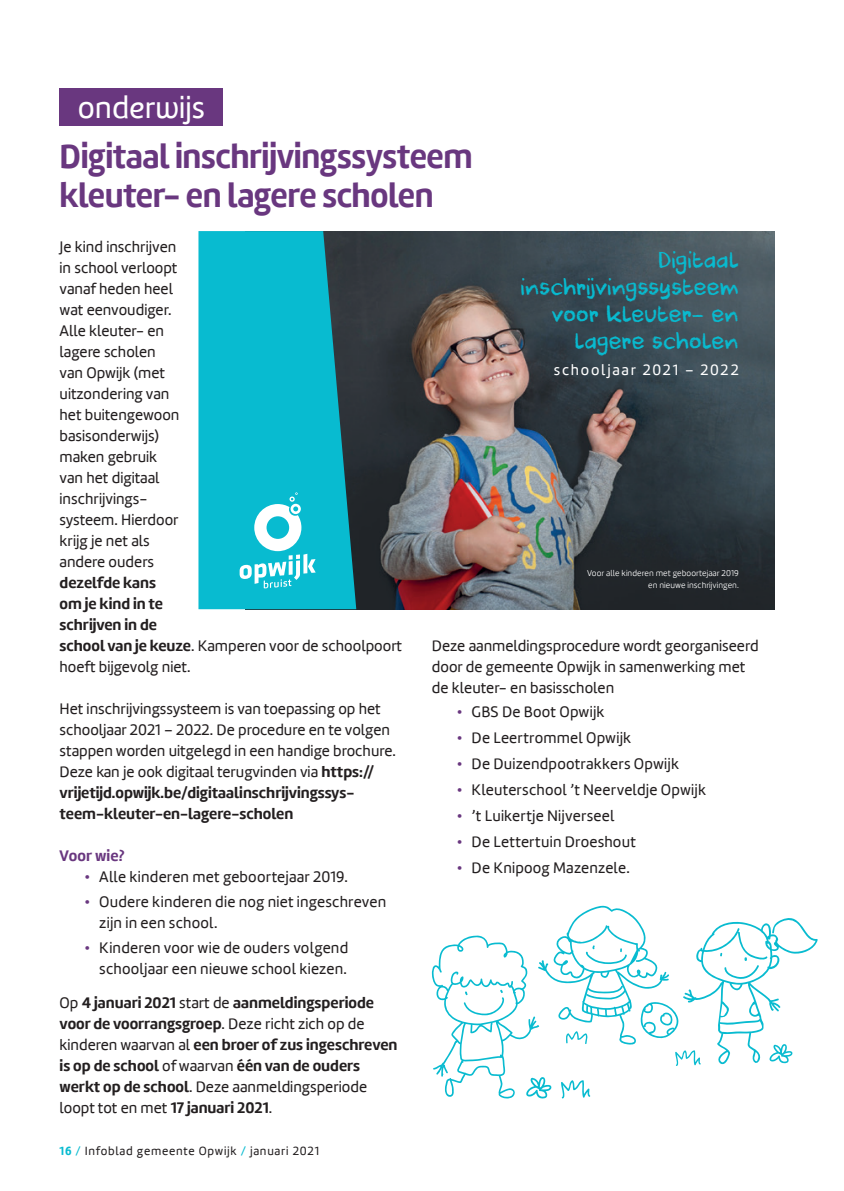
<style>
.page{position:relative;width:844px;height:1191px;background:#fff}
.page>*{position:absolute;margin:0;border:0;box-sizing:border-box;transform-origin:0 0}
.Titel_01_paars{font:700 35px/38.5px "Marine";letter-spacing:-.015em;color:#69377f;scale:.95 1}
.t1{font:31.5px "Marine UP";color:#fff}
.t2{font:21.35px/27.1px "DK Cool Crayon";color:#08bbd0;text-align:right}
.Lopende_tekst{font:15.75px/21px "Marine";color:#231f20}
.Lopende_tekst-2{font:700 15.75px/21px "Marine";color:#231f20}
.Titel_Lopende_tekst{font:700 15.75px "Marine";letter-spacing:.01em;color:#69377f}
.t3{font:15.4px "Marine";letter-spacing:.115em;color:#fff}
.t4{font:12.25px "Marine";letter-spacing:.06em;color:#231f20}
.t5{font:300 8.75px/12.6px "Marine";letter-spacing:.005em;color:#fff;text-align:right}
.s1{font-weight:700}
.s2{color:#69377f}
.s3{font-weight:400}
.s4{font-weight:700;color:#08bbd0}
.s5{color:#08bbd0}
</style>
<div class="page">
<img style="left:356px;top:231px;width:418px;height:378px">
<svg style="left:198px;top:231px;width:158px;height:378px;background:#0dabbe"></svg>
<svg style="left:239px;top:492px;width:76px;height:96px"></svg>
<div style="left:60px;top:89px;width:163px;height:37px;background:#69377f"></div>
<svg style="left:431px;top:905px;width:386px;height:193px"></svg>
<p class="t1" style="left:78px;top:88px;width:129px">onderwijs</p>
<p class="Titel_01_paars" style="left:60px;top:137px;width:436px">Digitaal inschrijvingssysteem kleuter- en lagere scholen</p>
<p class="Lopende_tekst" style="left:60px;top:236px;width:344px">Je kind inschrijven<br>in school verloopt<br>vanaf heden heel<br>wat eenvoudiger.<br>Alle kleuter- en<br>lagere scholen<br>van Opwijk (met<br>uitzondering van<br>het buitengewoon<br>basisonderwijs)<br>maken gebruik<br>van het digitaal<br>inschrijvings-<br>systeem. Hierdoor<br>krijg je net als<br>andere ouders<br><span class="s1">dezelfde kans<br>om je kind in te<br>schrijven in de<br>school van je keuze</span>. Kamperen voor de schoolpoort hoeft bijgevolg niet.</p>
<p class="Lopende_tekst" style="left:60px;top:698px;width:338px">Het inschrijvingssysteem is van toepassing op het schooljaar 2021 – 2022. De procedure en te volgen stappen worden uitgelegd in een handige brochure.<br>Deze kan je ook digitaal terugvinden via <span class="s1">https:// vrijetijd.opwijk.be/digitaalinschrijvingssys&shy;teem-kleuter-en-lagere-scholen</span></p>
<p class="Titel_Lopende_tekst" style="left:60px;top:845px;width:67px">Voor wie?</p>
<p class="Lopende_tekst" style="left:84px;top:866px;width:265px"><span class="s2">•</span> Alle kinderen met geboortejaar 2019.</p>
<p class="Lopende_tekst" style="left:99px;top:891px;width:288px;text-indent:-15px"><span class="s2">•</span> Oudere kinderen die nog niet ingeschreven zijn in een school.</p>
<p class="Lopende_tekst" style="left:84px;top:937px;width:265px;text-align:right"><span class="s2">•</span> Kinderen voor wie de ouders volgend schooljaar een nieuwe school kiezen.</p>
<p class="Lopende_tekst-2" style="left:60px;top:992px;width:339px"><span class="s3">Op</span> 4 januari 2021 <span class="s3">start de</span> aanmeldingsperiode voor de voorrangsgroep<span class="s3">. Deze richt zich op de kinderen waarvan al</span> een broer of zus ingeschreven is op de school <span class="s3">of waarvan</span> één van de ouders werkt op de school<span class="s3">. Deze aanmeldingsperiode loopt tot en met</span> 17 januari 2021<span class="s3">.</span></p>
<p class="t2" style="left:521px;top:247px;width:219px">Digitaal inschrijvingssysteem voor kleuter- en lagere scholen</p>
<p class="t3" style="left:553px;top:360px;width:186px">schooljaar 2021 – 2022</p>
<p class="t5" style="left:587px;top:566px;width:153px">Voor alle kinderen met geboortejaar 2019 en nieuwe inschrijvingen.</p>
<p class="Lopende_tekst" style="left:432px;top:635px;width:328px">Deze aanmeldingsprocedure wordt georganiseerd door de gemeente Opwijk in samenwerking met de kleuter- en basisscholen</p>
<p class="Lopende_tekst" style="left:456px;top:701px;width:149px"><span class="s2">•</span> GBS De Boot Opwijk</p>
<p class="Lopende_tekst" style="left:456px;top:727px;width:176px"><span class="s2">•</span> De Leertrommel Opwijk</p>
<p class="Lopende_tekst" style="left:456px;top:753px;width:224px"><span class="s2">•</span> De Duizendpootrakkers Opwijk</p>
<p class="Lopende_tekst" style="left:456px;top:779px;width:251px"><span class="s2">•</span> Kleuterschool ’t Neerveldje Opwijk</p>
<p class="Lopende_tekst" style="left:456px;top:805px;width:159px"><span class="s2">•</span> ’t Luikertje Nijverseel</p>
<p class="Lopende_tekst" style="left:456px;top:831px;width:181px"><span class="s2">•</span> De Lettertuin Droeshout</p>
<p class="Lopende_tekst" style="left:456px;top:856px;width:174px"><span class="s2">•</span> De Knipoog Mazenzele.</p>
<p class="t4" style="left:60px;top:1143px;width:261px"><span class="s4">16</span> <span class="s5">/</span> Infoblad gemeente Opwijk <span class="s5">/</span> januari 2021</p>
</div>
